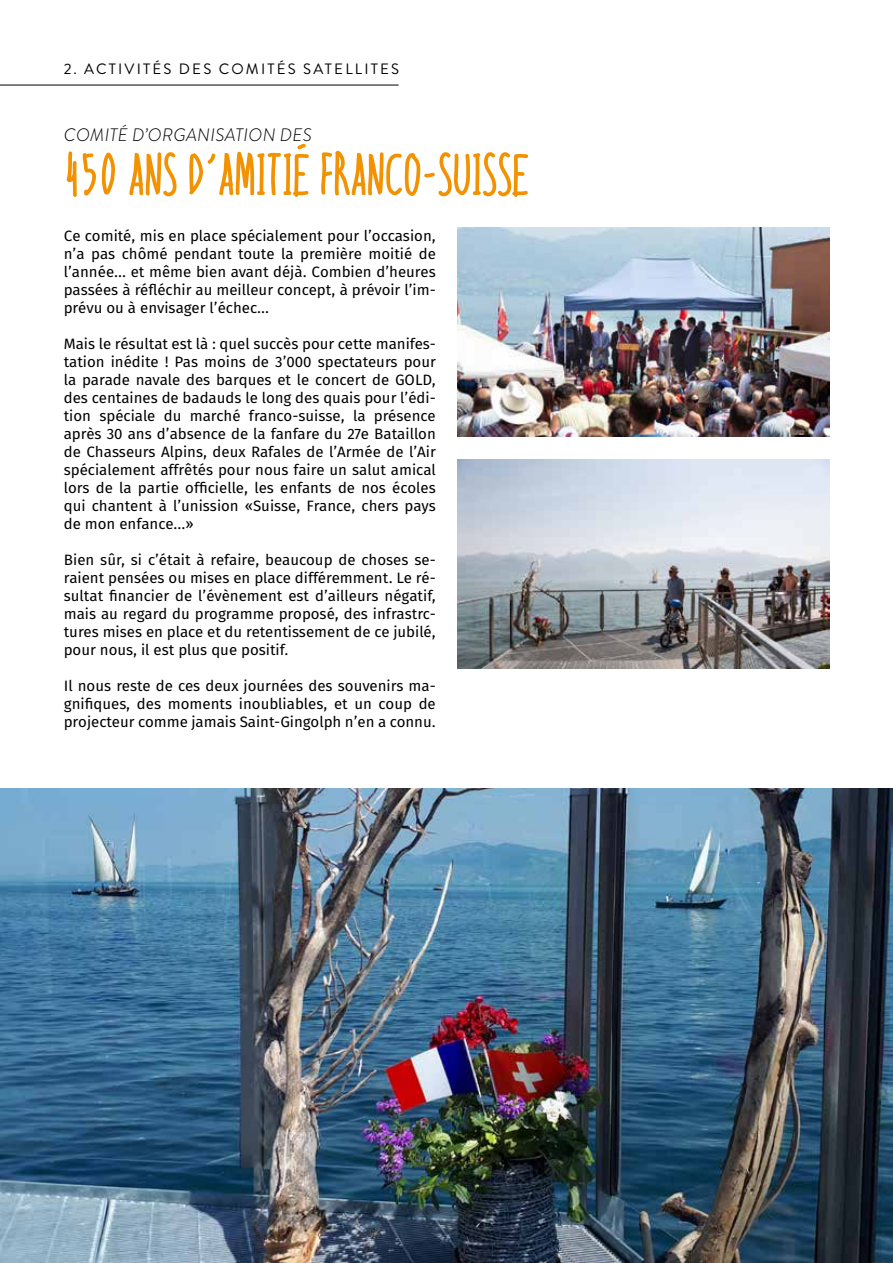
<style>
.page{position:relative;width:893px;height:1263px;background:#fff}
.page>*{position:absolute;margin:0;border:0;box-sizing:border-box;transform-origin:0 0}
.t1{font:500 60px "Ramdan";color:#f39200}
.t2{font:italic 300 18px "Brandon Grotesque";letter-spacing:.02em;color:#000}
.t3{font:15px/18px "Fira Sans OT";color:#000;text-align:justify}
.t4{font:15px "Brandon Grotesque";letter-spacing:.145em;color:#000}
</style>
<div class="page">
<img style="left:457px;top:227px;width:372px;height:209px">
<img style="left:457px;top:459px;width:372px;height:209px">
<img style="left:0;top:789px;width:893px;height:474px">
<hr style="left:0;top:85px;width:399px;height:1px;background:#000">
<p class="t4" style="left:64px;top:59px;width:337px">2. ACTIVITÉS DES COMITÉS SATELLITES</p>
<p class="t2" style="left:64px;top:122px;width:250px">COMITÉ D’ORGANISATION DES</p>
<h1 class="t1" style="left:64px;top:139px;width:467px">450 ANS D’AMITIÉ FRANCO-SUISSE</h1>
<p class="t3" style="left:64px;top:228px;width:374px">Ce comité, mis en place spécialement pour l’occasion, n’a pas chômé pendant toute la première moitié de l’année... et même bien avant déjà. Combien d’heures passées à réfléchir au meilleur concept, à prévoir l’im&shy;prévu ou à envisager l’échec...</p>
<p class="t3" style="left:64px;top:336px;width:374px">Mais le résultat est là : quel succès pour cette manifes&shy;tation inédite ! Pas moins de 3’000 spectateurs pour la parade navale des barques et le concert de GOLD, des centaines de badauds le long des quais pour l’édi&shy;tion spéciale du marché franco-suisse, la présence après 30 ans d’absence de la fanfare du 27e Bataillon de Chasseurs Alpins, deux Rafales de l’Armée de l’Air spécialement affrêtés pour nous faire un salut amical lors de la partie officielle, les enfants de nos écoles qui chantent à l’unission «Suisse, France, chers pays de mon enfance...»</p>
<p class="t3" style="left:64px;top:552px;width:374px">Bien sûr, si c’était à refaire, beaucoup de choses se&shy;raient pensées ou mises en place différemment. Le ré&shy;sultat financier de l’évènement est d’ailleurs négatif, mais au regard du programme proposé, des infrastrc&shy;tures mises en place et du retentissement de ce jubilé, pour nous, il est plus que positif.</p>
<p class="t3" style="left:64px;top:678px;width:374px">Il nous reste de ces deux journées des souvenirs ma&shy;gnifiques, des moments inoubliables, et un coup de projecteur comme jamais Saint-Gingolph n’en a connu.</p>
</div>
